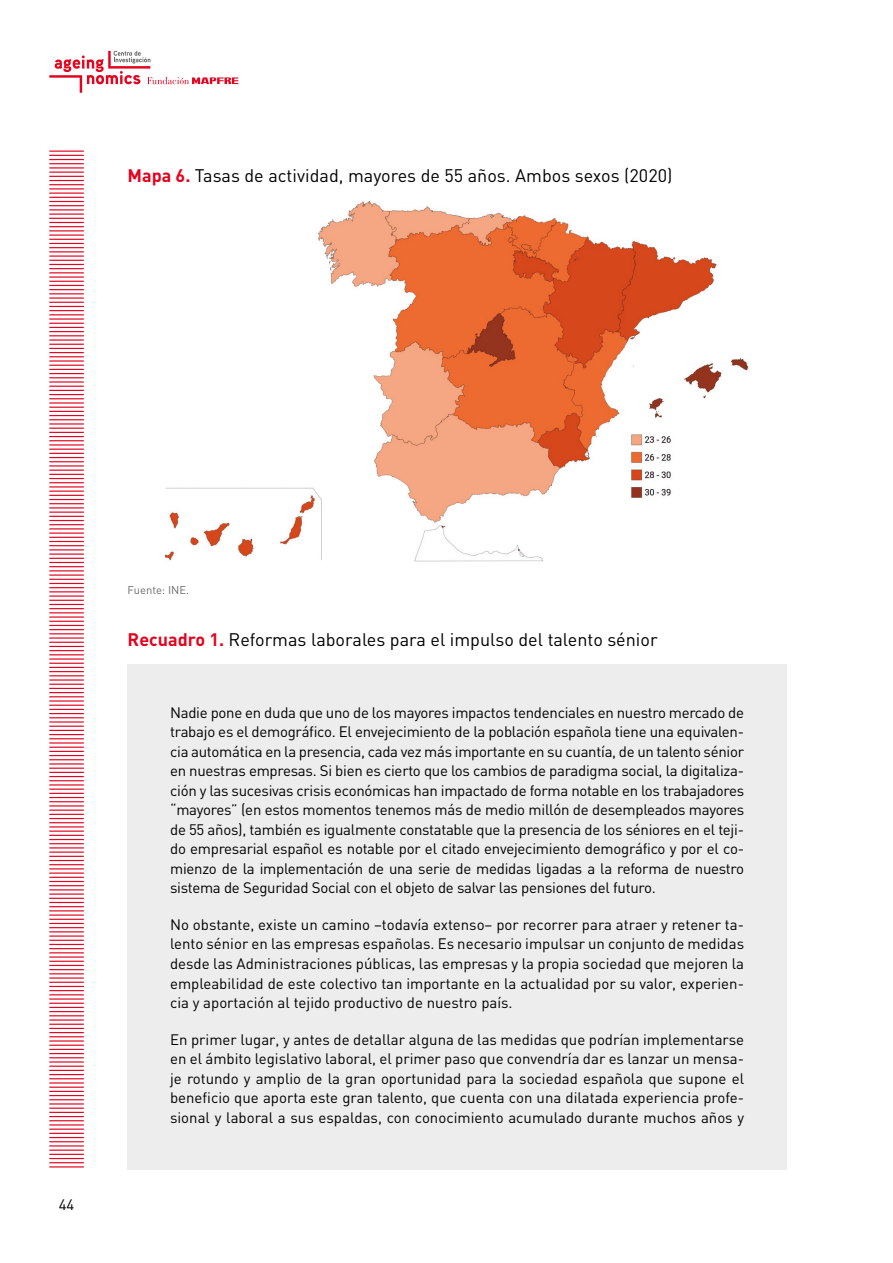
<style>
.page{position:relative;width:893px;height:1263px;background:#fff}
.page>*{position:absolute;margin:0;border:0;box-sizing:border-box;transform-origin:0 0}
.t1{font:18px "DI Ng";color:#000}
.t2{font:15px/19.5px "DI Ng";color:#000;text-align:justify}
.t3{font:11.25px "DI Ng";color:#6b6b6a}
.s1{font-weight:700;color:#e30520}
</style>
<div class="page">
<svg style="left:49px;top:151px;width:35px;height:1017px"></svg>
<svg style="left:49px;top:51px;width:189px;height:42px"></svg>
<img style="left:165px;top:201px;width:584px;height:361px">
<div style="left:128px;top:664px;width:659px;height:505px;background:#ededed"></div>
<p class="t1" style="left:128px;top:165px;width:546px"><span class="s1">Mapa 6.</span> Tasas de actividad, mayores de 55 años. Ambos sexos (2020)</p>
<p class="t2" style="left:59px;top:1194px;width:17px">44</p>
<p class="t3" style="left:128px;top:583px;width:63px">Fuente: INE.</p>
<p class="t1" style="left:128px;top:628px;width:532px"><span class="s1">Recuadro 1.</span> Reformas laborales para el impulso del talento sénior</p>
<p class="t2" style="left:170px;top:702px;width:576px">Nadie pone en duda que uno de los mayores impactos tendenciales en nuestro mercado de trabajo es el demográfico. El envejecimiento de la población española tiene una equivalen&shy;cia automática en la presencia, cada vez más importante en su cuantía, de un talento sénior en nuestras empresas. Si bien es cierto que los cambios de paradigma social, la digitaliza&shy;ción y las sucesivas crisis económicas han impactado de forma notable en los trabajadores “mayores” (en estos momentos tenemos más de medio millón de desempleados mayores de 55 años), también es igualmente constatable que la presencia de los séniores en el teji&shy;do empresarial español es notable por el citado envejecimiento demográfico y por el co&shy;mienzo de la implementación de una serie de medidas ligadas a la reforma de nuestro sistema de Seguridad Social con el objeto de salvar las pensiones del futuro.</p>
<p class="t2" style="left:170px;top:914px;width:576px">No obstante, existe un camino –todavía extenso– por recorrer para atraer y retener ta&shy;lento sénior en las empresas españolas. Es necesario impulsar un conjunto de medidas desde las Administraciones públicas, las empresas y la propia sociedad que mejoren la empleabilidad de este colectivo tan importante en la actualidad por su valor, experien&shy;cia y aportación al tejido productivo de nuestro país.</p>
<p class="t2" style="left:170px;top:1029px;width:576px">En primer lugar, y antes de detallar alguna de las medidas que podrían implementarse en el ámbito legislativo laboral, el primer paso que convendría dar es lanzar un mensa&shy;je rotundo y amplio de la gran oportunidad para la sociedad española que supone el beneficio que aporta este gran talento, que cuenta con una dilatada experiencia profe&shy;sional y laboral a sus espaldas, con conocimiento acumulado durante muchos años y</p>
</div>
